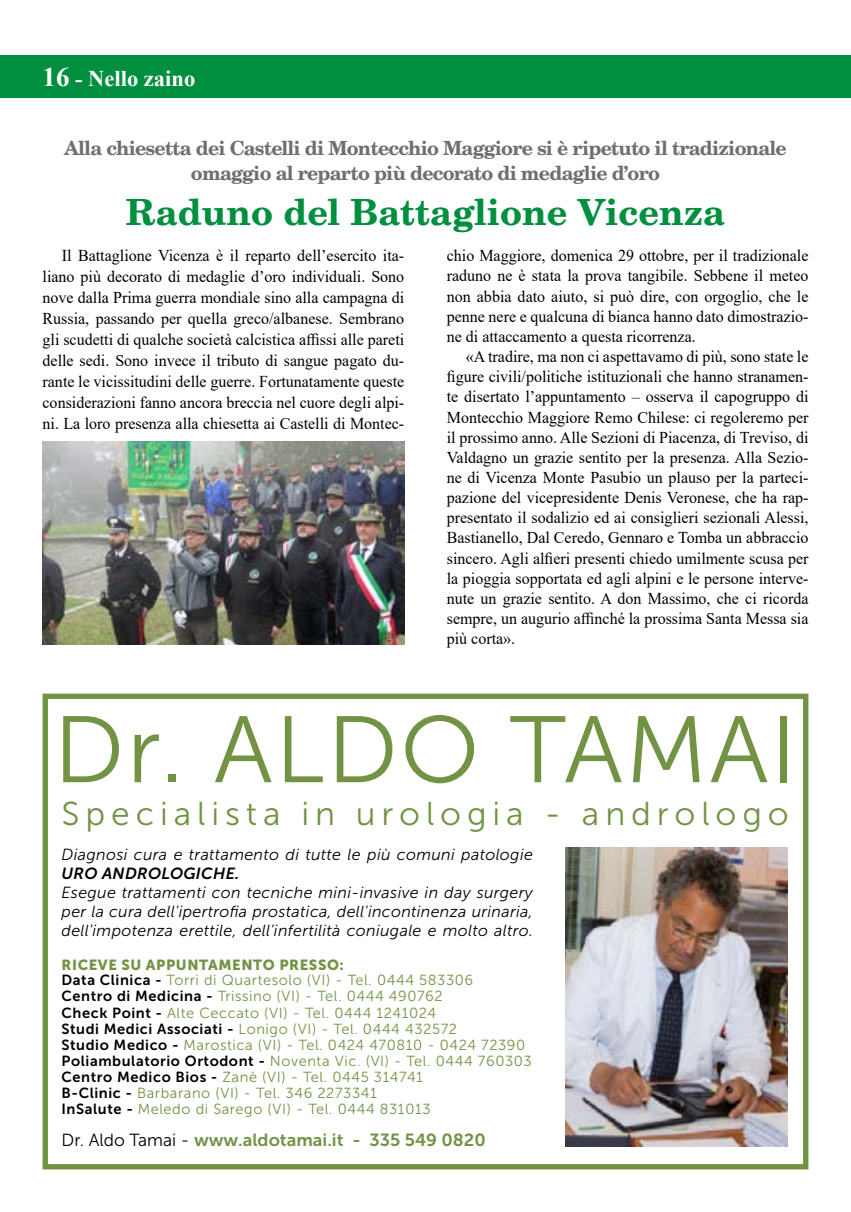
<style>
.page{position:relative;width:851px;height:1212px;background:#fff}
.page>*{position:absolute;margin:0;border:0;box-sizing:border-box;transform-origin:0 0}
.t1{font:94.05px "Museo Sans 300";letter-spacing:.025em;color:#729344}
.t2{font:700 36px "C059";color:#008e3f}
.t3{font:33px "Museo Sans 300";letter-spacing:.175em;color:#729344}
.t4{font:700 22.5px "Times New Roman";color:#fff}
.t5{font:700 19.5px/25.5px "C059";letter-spacing:-.04em;color:#706f6f;text-align:center}
.t6{font:17.55px "Museo Sans 700";color:#729344}
.t7{font:16.5px/20.1px "Times New Roman";color:#000;text-align:justify}
.t8{font:italic 16.05px/19px "Museo Sans 300";letter-spacing:.02em;color:#000;text-align:justify}
.t9{font:italic 16.05px "Museo Sans 700";letter-spacing:.02em;color:#000}
.t10{font:14.55px/16px "Museo Sans 300";letter-spacing:.04em;color:#729344}
.t11{font:14.55px "Museo Sans 900";letter-spacing:.04em;color:#729344}
.s1{font-size:27px}
.s2{font-family:"Museo Sans 700";color:#000}
.s3{font-family:"Museo Sans 300";color:#000}
</style>
<div class="page">
<div style="left:0;top:55px;width:850px;height:43px;background:#008e3f"></div>
<hr style="left:850px;top:55px;width:1px;height:43px;background:#008e3f">
<svg style="left:43px;top:694px;width:765px;height:475px"></svg>
<img style="left:565px;top:848px;width:222px;height:299px">
<img style="left:43px;top:442px;width:361px;height:202px">
<h3 class="t4" style="left:43px;top:62px;width:154px"><span class="s1">16</span> - Nello zaino</h3>
<p class="t5" style="left:64px;top:134px;width:724px">Alla chiesetta dei Castelli di Montecchio Maggiore si è ripetuto il tradizionale omaggio al reparto più decorato di medaglie d’oro</p>
<h2 class="t2" style="left:126px;top:183px;width:601px">Raduno del Battaglione Vicenza</h2>
<p class="t7" style="left:43px;top:245px;width:363px;line-height:21px;text-indent:19px">Il Battaglione Vicenza è il reparto dell’esercito ita&shy;liano più decorato di medaglie d’oro individuali. Sono nove dalla Prima guerra mondiale sino alla campagna di Russia, passando per quella greco/albanese. Sembrano gli scudetti di qualche società calcistica affissi alle pareti delle sedi. Sono invece il tributo di sangue pagato du&shy;rante le vicissitudini delle guerre. Fortunatamente queste considerazioni fanno ancora breccia nel cuore degli alpi&shy;ni. La loro presenza alla chiesetta ai Castelli di Montec-</p>
<p class="t7" style="left:446px;top:245px;width:363px">chio Maggiore, domenica 29 ottobre, per il tradizionale raduno ne è stata la prova tangibile. Sebbene il meteo non abbia dato aiuto, si può dire, con orgoglio, che le penne nere e qualcuna di bianca hanno dato dimostrazio&shy;ne di attaccamento a questa ricorrenza.</p>
<p class="t7" style="left:446px;top:346px;width:363px;text-indent:19px">«A tradire, ma non ci aspettavamo di più, sono state le figure civili/politiche istituzionali che hanno stranamen&shy;te disertato l’appuntamento – osserva il capogruppo di Montecchio Maggiore Remo Chilese: ci regoleremo per il prossimo anno. Alle Sezioni di Piacenza, di Treviso, di Valdagno un grazie sentito per la presenza. Alla Sezio&shy;ne di Vicenza Monte Pasubio un plauso per la parteci&shy;pazione del vicepresidente Denis Veronese, che ha rap&shy;presentato il sodalizio ed ai consiglieri sezionali Alessi, Bastianello, Dal Ceredo, Gennaro e Tomba un abbraccio sincero. Agli alfieri presenti chiedo umilmente scusa per la pioggia sopportata ed agli alpini e le persone interve&shy;nute un grazie sentito. A don Massimo, che ci ricorda sempre, un augurio affinché la prossima Santa Messa sia più corta».</p>
<h1 class="t1" style="left:53px;top:699px;width:745px">Dr. ALDO TAMAI</h1>
<h3 class="t3" style="left:61px;top:795px;width:728px">Specialista in urologia - andrologo</h3>
<p class="t8" style="left:61px;top:845px;width:473px">Diagnosi cura e trattamento di tutte le più comuni patologie</p>
<p class="t9" style="left:61px;top:864px;width:179px">URO ANDROLOGICHE.</p>
<p class="t8" style="left:61px;top:883px;width:473px">Esegue trattamenti con tecniche mini-invasive in day surgery per la cura dell'ipertrofia prostatica, dell'incontinenza urinaria, dell'impotenza erettile, dell'infertilità coniugale e molto altro.</p>
<p class="t11" style="left:61px;top:957px;width:284px">RICEVE SU APPUNTAMENTO PRESSO:</p>
<p class="t10" style="left:61px;top:972px;width:471px"><span class="s2">Data Clinica -</span> Torri di Quartesolo (VI) - Tel. 0444 583306<br><span class="s2">Centro di Medicina -</span> Trissino (VI) - Tel. 0444 490762<br><span class="s2">Check Point -</span> Alte Ceccato (VI) - Tel. 0444 1241024<br><span class="s2">Studi Medici Associati -</span> Lonigo (VI) - Tel. 0444 432572<br><span class="s2">Studio Medico -</span> Marostica (VI) - Tel. 0424 470810 - 0424 72390<br><span class="s2">Poliambulatorio Ortodont -</span> Noventa Vic. (VI) - Tel. 0444 760303<br><span class="s2">Centro Medico Bios -</span> Zanè (VI) - Tel. 0445 314741<br><span class="s2">B-Clinic -</span> Barbarano (VI) - Tel. 346 2273341<br><span class="s2">InSalute -</span> Meledo di Sarego (VI) - Tel. 0444 831013</p>
<p class="t6" style="left:61px;top:1130px;width:425px"><span class="s3">Dr. Aldo Tamai -</span> www.aldotamai.it - 335 549 0820</p>
</div>
